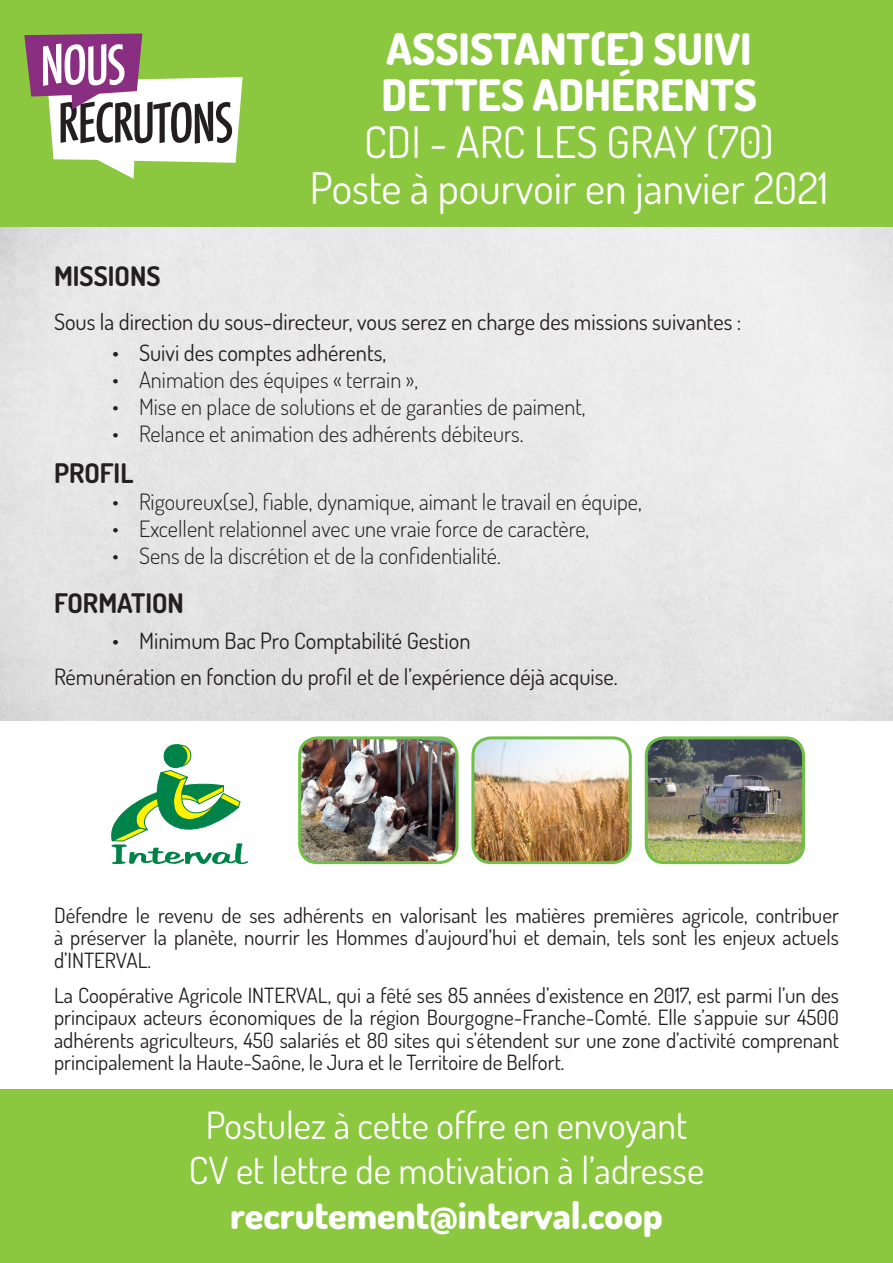
<style>
.page{position:relative;width:893px;height:1263px;background:#fff}
.page>*{position:absolute;margin:0;border:0;box-sizing:border-box;transform-origin:0 0}
.t1{font:43.5px "Dosis";color:#fff}
.t2{font:800 43.5px "Dosis";color:#fff}
.t3{font:37.5px "Dosis";color:#fff}
.t4{font:800 37.5px "Dosis";color:#fff}
.t5{font:700 27px "Dosis";color:#231f20}
.t6{font:300 22.5px "Dosis";color:#231f20}
.t7{font:22.5px "Dosis";color:#231f20}
.t8{font:21px/22.5px "Dosis";color:#231f20;text-align:justify}
</style>
<div class="page">
<img style="left:0;top:226px;width:893px;height:495px">
<div style="left:0;top:1089px;width:893px;height:174px;background:#8cc740"></div>
<div style="left:0;top:0;width:893px;height:226px;background:#8cc740"></div>
<svg style="left:24px;top:34px;width:219px;height:145px"></svg>
<img style="left:302px;top:738px;width:155px;height:125px">
<div style="left:298px;top:736px;width:160px;height:128px;border:3px solid #70bf48;border-radius:18px"></div>
<svg style="left:111px;top:745px;width:137px;height:119px"></svg>
<img style="left:475px;top:740px;width:153px;height:123px">
<div style="left:471px;top:736px;width:161px;height:128px;border:3px solid #70bf48;border-radius:18px"></div>
<img style="left:646px;top:740px;width:158px;height:123px">
<div style="left:645px;top:736px;width:160px;height:128px;border:3px solid #70bf48;border-radius:18px"></div>
<p class="t2" style="left:387px;top:21px;width:367px">ASSISTANT(E) SUIVI</p>
<p class="t2" style="left:381px;top:67px;width:377px">DETTES ADHÉRENTS</p>
<p class="t1" style="left:364px;top:113px;width:411px">CDI - ARC LES GRAY (70)</p>
<p class="t1" style="left:310px;top:160px;width:520px">Poste à pourvoir en janvier 2021</p>
<p class="t5" style="left:54px;top:259px;width:108px">MISSIONS</p>
<p class="t7" style="left:54px;top:307px;width:689px">Sous la direction du sous-directeur, vous serez en charge des missions suivantes :</p>
<p class="t7" style="left:112px;top:338px;width:276px">• Suivi des comptes adhérents,</p>
<p class="t6" style="left:112px;top:365px;width:308px">• Animation des équipes « terrain »,</p>
<p class="t6" style="left:112px;top:392px;width:475px">• Mise en place de solutions et de garanties de paiment,</p>
<p class="t6" style="left:112px;top:419px;width:413px">• Relance et animation des adhérents débiteurs.</p>
<p class="t5" style="left:54px;top:456px;width:81px">PROFIL</p>
<p class="t6" style="left:112px;top:487px;width:531px">• Rigoureux(se), fiable, dynamique, aimant le travail en équipe,</p>
<p class="t6" style="left:112px;top:514px;width:479px">• Excellent relationnel avec une vraie force de caractère,</p>
<p class="t6" style="left:112px;top:541px;width:390px">• Sens de la discrétion et de la confidentialité.</p>
<p class="t5" style="left:54px;top:586px;width:131px">FORMATION</p>
<p class="t7" style="left:112px;top:626px;width:360px">• Minimum Bac Pro Comptabilité Gestion</p>
<p class="t7" style="left:54px;top:661px;width:565px">Rémunération en fonction du profil et de l’expérience déjà acquise.</p>
<p class="t8" style="left:54px;top:903px;width:786px">Défendre le revenu de ses adhérents en valorisant les matières premières agricole, contribuer à préserver la planète, nourrir les Hommes d’aujourd’hui et demain, tels sont les enjeux actuels d’INTERVAL.</p>
<p class="t8" style="left:54px;top:983px;width:786px">La Coopérative Agricole INTERVAL, qui a fêté ses 85 années d’existence en 2017, est parmi l’un des principaux acteurs économiques de la région Bourgogne-Franche-Comté. Elle s’appuie sur 4500 adhérents agriculteurs, 450 salariés et 80 sites qui s’étendent sur une zone d’activité comprenant principalement la Haute-Saône, le Jura et le Territoire de Belfort.</p>
<p class="t3" style="left:206px;top:1101px;width:483px">Postulez à cette offre en envoyant</p>
<p class="t3" style="left:189px;top:1146px;width:517px">CV et lettre de motivation à l’adresse</p>
<p class="t4" style="left:230px;top:1191px;width:434px">recrutement@interval.coop</p>
</div>
